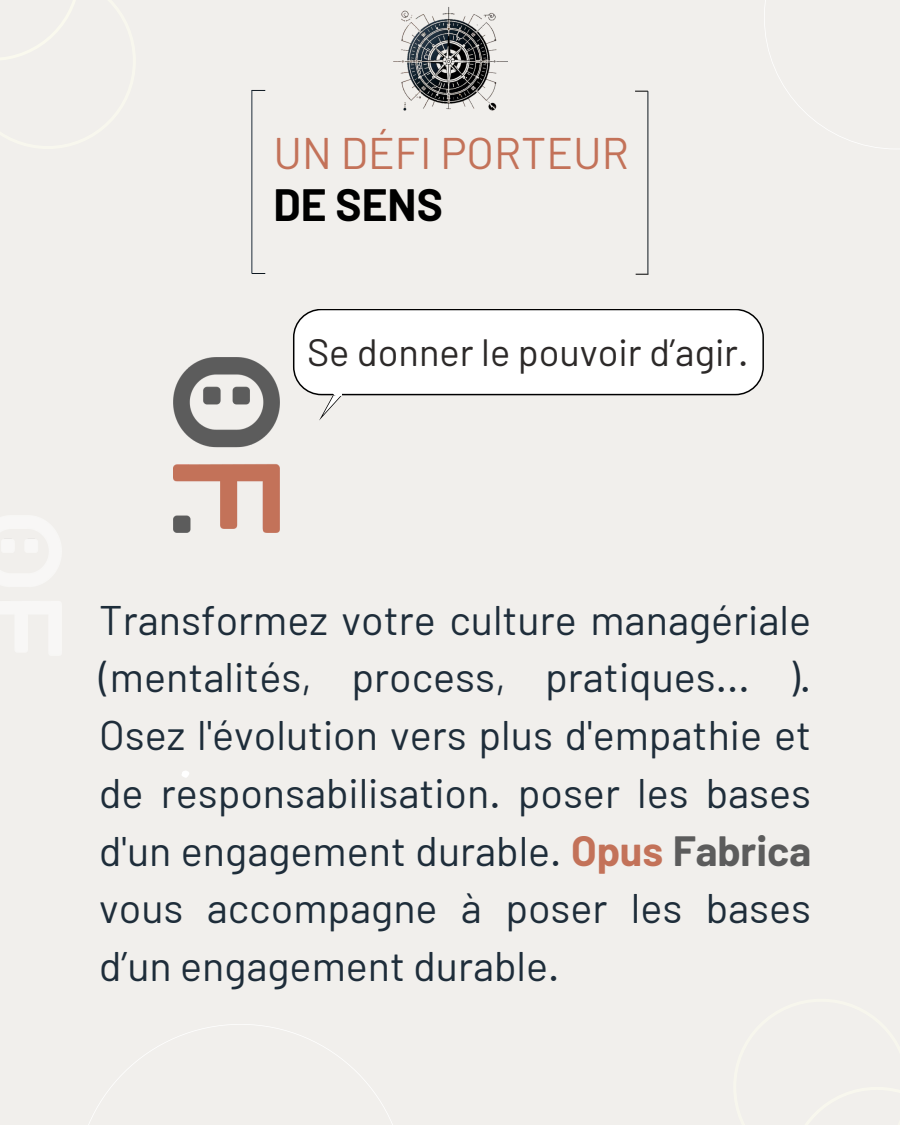
<style>
.page{position:relative;width:900px;height:1125px;background:#f1efec}
.page>*{position:absolute;margin:0;border:0;box-sizing:border-box;transform-origin:0 0}
.t1{font:44.2px "Barlow";color:#c37259}
.t2{font:700 44.2px "Barlow";color:#000}
.t3{font:41.3px/57.8px "Barlow";color:#1e2d3a;text-align:justify}
.t4{font:38px "Barlow";color:#2c2928}
.s1{font-weight:700;color:#c37259}
.s2{font-weight:700;color:#5c5c5c}
</style>
<div class="page">
<svg style="left:88px;top:1024px;width:305px;height:101px"></svg>
<svg style="left:182px;top:771px;width:7px;height:7px"></svg>
<svg style="left:767px;top:790px;width:5px;height:5px"></svg>
<svg style="left:764px;top:0;width:125px;height:149px"></svg>
<img style="left:393px;top:7px;width:114px;height:104px">
<img style="left:174px;top:357px;width:105px;height:176px">
<div style="left:293px;top:309px;width:471px;height:86px;background:#fff"></div>
<svg style="left:527px;top:360px;width:15px;height:18px"></svg>
<svg style="left:319px;top:361px;width:45px;height:60px"></svg>
<svg style="left:252px;top:90px;width:13px;height:1px"></svg>
<svg style="left:252px;top:273px;width:13px;height:1px"></svg>
<hr style="left:251px;top:90px;width:1px;height:183px;background:#1e2d3a">
<svg style="left:635px;top:91px;width:13px;height:1px"></svg>
<svg style="left:636px;top:274px;width:12px;height:1px"></svg>
<hr style="left:648px;top:91px;width:1px;height:183px;background:#0d171f">
<p class="t1" style="left:274px;top:125px;width:357px">UN DÉFI PORTEUR</p>
<p class="t2" style="left:274px;top:177px;width:171px">DE SENS</p>
<p class="t4" style="left:307px;top:328px;width:443px">Se donner le pouvoir d’agir.</p>
<h1 class="t3" style="left:99px;top:589px;width:713px">Transformez votre culture managériale (mentalités, process, pratiques... ).<br>Osez l'évolution vers plus d'empathie et de responsabilisation. poser les bases d'un engagement durable. <span class="s1">Opus</span> <span class="s2">Fabrica </span>vous accompagne à poser les bases d’un engagement durable.</h1>
</div>
